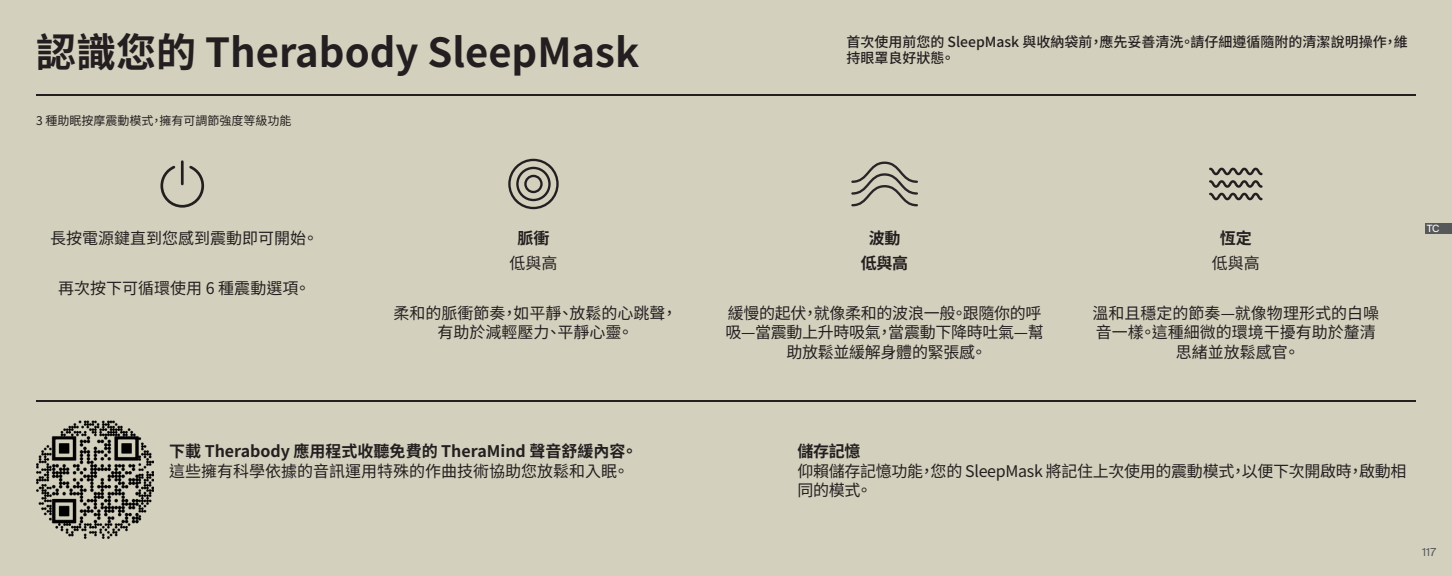
<style>
.page{position:relative;width:1452px;height:576px;background:#fff}
.page>*{position:absolute;margin:0;border:0;box-sizing:border-box;transform-origin:0 0}
.t1{font:700 40px "Noto Sans CJ Ktc";color:#231f20}
.t2{font:16px/19.2px "Noto Sans CJ Ktc";color:#231f20;text-align:center}
.t3{font:16px/19.2px "Noto Sans CJ Ktc";letter-spacing:-.02em;color:#231f20}
.t4{font:700 16px "Noto Sans CJ Ktc";color:#231f20}
.t5{font:500 14px/16.8px "Noto Sans CJ Ktc";color:#231f20}
.t6{font:12px "Noto Sans CJ Ktc";color:#231f20}
.t7{font:11px "Suisse Intl";color:#57585a}
.t8{font:10px "Suisse Intl";color:#fff}
</style>
<div class="page">
<div style="left:0;top:0;width:1451px;height:575px;background:#d3d0bd"></div>
<hr style="left:36px;top:94px;width:1379px;height:2px;background:#231f20">
<hr style="left:36px;top:400px;width:1379px;height:2px;background:#231f20">
<svg style="left:160px;top:160px;width:45px;height:48px"></svg>
<svg style="left:508px;top:159px;width:50px;height:50px"></svg>
<svg style="left:851px;top:161px;width:67px;height:45px"></svg>
<svg style="left:1209px;top:168px;width:53px;height:32px"></svg>
<img style="left:36px;top:420px;width:118px;height:119px">
<div style="left:1425px;top:223px;width:26px;height:10px;background:#57585a"></div>
<p class="t1" style="left:36px;top:29px;width:604px">認識您的 Therabody SleepMask</p>
<p class="t5" style="left:846px;top:33px;width:563px">首次使用前您的 SleepMask 與收納袋前，應先妥善清洗。請仔細遵循隨附的清潔說明操作，維持眼罩良好狀態。</p>
<p class="t6" style="left:36px;top:114px;width:257px">3 種助眠按摩震動模式，擁有可調節強度等級功能</p>
<p class="t2" style="left:50px;top:229px;width:270px">長按電源鍵直到您感到震動即可開始。</p>
<p class="t2" style="left:58px;top:279px;width:254px">再次按下可循環使用 6 種震動選項。</p>
<p class="t4" style="left:517px;top:229px;width:33px">脈衝</p>
<p class="t2" style="left:509px;top:254px;width:49px">低與高</p>
<p class="t2" style="left:393px;top:304px;width:285px">柔和的脈衝節奏，如平靜、放鬆的心跳聲，有助於減輕壓力、平靜心靈。</p>
<p class="t4" style="left:169px;top:442px;width:470px">下載 Therabody 應用程式收聽免費的 TheraMind 聲音舒緩內容。</p>
<p class="t2" style="left:169px;top:461px;width:462px">這些擁有科學依據的音訊運用特殊的作曲技術協助您放鬆和入眠。</p>
<p class="t4" style="left:868px;top:229px;width:33px">波動</p>
<p class="t4" style="left:861px;top:254px;width:49px">低與高</p>
<p class="t3" style="left:725px;top:304px;width:320px;text-align:center">緩慢的起伏，就像柔和的波浪一般。跟隨你的呼吸—當震動上升時吸氣，當震動下降時吐氣—幫助放鬆並緩解身體的緊張感。</p>
<p class="t4" style="left:1219px;top:229px;width:33px">恆定</p>
<p class="t2" style="left:1211px;top:254px;width:49px">低與高</p>
<p class="t2" style="left:1092px;top:304px;width:288px">溫和且穩定的節奏—就像物理形式的白噪音一樣。這種細微的環境干擾有助於釐清思緒並放鬆感官。</p>
<p class="t8" style="left:1426px;top:222px;width:14px">TC</p>
<p class="t4" style="left:797px;top:442px;width:65px">儲存記憶</p>
<p class="t3" style="left:797px;top:461px;width:610px">仰賴儲存記憶功能，您的 SleepMask 將記住上次使用的震動模式，以便下次開啟時，啟動相同的模式。</p>
<p class="t7" style="left:1421px;top:545px;width:15px">117</p>
</div>
